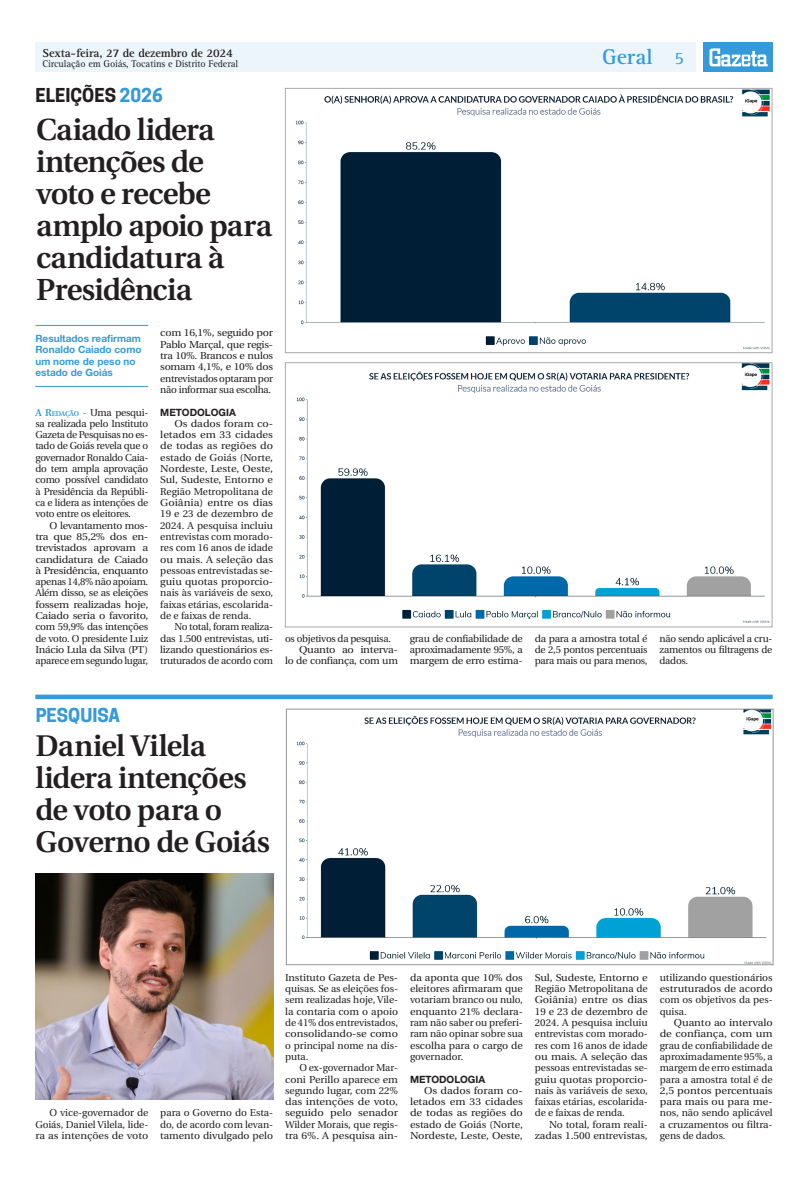
<style>
.page{position:relative;width:808px;height:1191px;background:#fff}
.page>*{position:absolute;margin:0;border:0;box-sizing:border-box;transform-origin:0 0}
.Manchete{font:600 30.4px/32px "Utopia";letter-spacing:-.025em;color:#231f20}
.Manchete-2{font:600 29.8px/32px "Utopia";letter-spacing:-.025em;color:#231f20}
.t1{font:700 22px "Rotis Serif Std";color:#349ada}
.Retranca{font:700 18px "Cooper Hewitt";color:#231f20}
.Retranca-2{font:700 18px "Cooper Hewitt";color:#349ada}
.t2{font:18px "Rotis Serif Std";color:#349ada}
.t3{font:700 12px "Rotis Serif Std";letter-spacing:-.01em;color:#231f20}
.TExto_Corrido{font:10px/11.3px "Utopia";letter-spacing:-.005em;color:#231f20;text-align:justify}
.TExto_Corrido-2{font:10px/11.3px "Utopia";letter-spacing:-.005em;color:#231f20;text-align:justify;scale:1.1 1}
.TExto_Corrido-3{font:10px/11.3px "Utopia";letter-spacing:-.005em;color:#231f20;text-align:justify;scale:1.08 1}
.TExto_Corrido-4{font:10px/11.3px "Utopia";letter-spacing:-.005em;color:#231f20;text-align:justify;scale:1.04 1}
.Repórter{font:10px/11.3px "Utopia";letter-spacing:-.025em;color:#231f20;text-align:justify}
.TExto_Corrido-5{font:10px/11.3px "Utopia";letter-spacing:-.005em;color:#231f20;text-align:justify;scale:1.09 1}
.TExto_Corrido-6{font:10px/11.3px "Utopia";letter-spacing:-.005em;color:#231f20;text-align:justify;scale:1.05 1}
.TExto_Corrido-7{font:10px/11.3px "Utopia";letter-spacing:-.005em;color:#231f20;text-align:justify;scale:1.06 1}
.Olho{font:700 10px/11.3px "Helvetica Neue LT Std";color:#349ada}
.t4{font:10px "Rotis Serif Std";letter-spacing:-.01em;color:#231f20}
.TExto_Corrido-8{font:10px/11.3px "Utopia";letter-spacing:-.025em;color:#231f20;text-align:right;scale:1.1 1}
.Intertítulo{font:700 10px "Helvetica Neue";color:#231f20}
.TExto_Corrido-9{font:10px "Utopia";letter-spacing:-.025em;color:#231f20}
.s1{color:#349ada}
.s2{font-weight:600;color:#349ada}
.s3{font-weight:600;font-size:7px;color:#349ada}
</style>
<div class="page">
<div style="left:35px;top:43px;width:661px;height:29px;background:#ebf5fb"></div>
<div style="left:703px;top:43px;width:69px;height:29px;background:#349ada"></div>
<svg style="left:709px;top:48px;width:59px;height:18px"></svg>
<hr style="left:35px;top:386px;width:113px;height:1px;background:#349ada">
<hr style="left:36px;top:325px;width:112px;height:1px;background:#349ada">
<img style="left:295px;top:90px;width:475px;height:260px">
<div style="left:285px;top:88px;width:487px;height:265px;border:1px solid #a8a9ad"></div>
<img style="left:296px;top:364px;width:474px;height:259px">
<div style="left:285px;top:362px;width:487px;height:265px;border:1px solid #a8a9ad"></div>
<div style="left:35px;top:694px;width:738px;height:5px;background:#349ada"></div>
<img style="left:296px;top:711px;width:475px;height:252px">
<div style="left:286px;top:709px;width:487px;height:256px;border:1px solid #939598"></div>
<img style="left:35px;top:873px;width:238px;height:226px">
<p class="t3" style="left:43px;top:46px;width:192px">Sexta-feira, 27 de dezembro de 2024</p>
<p class="t4" style="left:43px;top:58px;width:197px">Circulação em Goiás, Tocatins e Distrito Federal</p>
<p class="t1" style="left:602px;top:44px;width:52px">Geral</p>
<p class="t2" style="left:674px;top:47px;width:11px">5</p>
<p class="Retranca" style="left:35px;top:85px;width:129px">ELEIÇÕES <span class="s1">2026</span></p>
<p class="Manchete" style="left:36px;top:114px;width:238px">Caiado lidera intenções de<br>voto e recebe amplo apoio para candidatura à<br>Presidência</p>
<p class="Olho" style="left:35px;top:332px;width:108px">Resultados reafirmam<br>Ronaldo Caiado como um nome de peso no estado de Goiás</p>
<p class="TExto_Corrido-3" style="left:160px;top:327px;width:106px">com 16,1%, seguido por Pablo Marçal, que regis&shy;tra 10%. Brancos e nulos somam 4,1%, e 10% dos entrevistados optaram por não informar sua escolha.</p>
<p class="Intertítulo" style="left:160px;top:406px;width:77px">METODOLOGIA</p>
<p class="TExto_Corrido-2" style="left:160px;top:418px;width:104px;text-indent:14px">Os dados foram co&shy;letados em 33 cidades de todas as regiões do estado de Goiás (Norte, Nordeste, Leste, Oeste, Sul, Sudeste, Entorno e Região Metropolitana de Goiânia) entre os dias 19 e 23 de dezembro de 2024. A pesquisa incluiu entrevistas com morado&shy;res com 16 anos de idade ou mais. A seleção das pessoas entrevistadas se&shy;guiu quotas proporcio&shy;nais às variáveis de sexo, faixas etárias, escolarida&shy;de e faixas de renda.</p>
<p class="TExto_Corrido" style="left:160px;top:621px;width:114px;text-indent:14px">No total, foram realiza&shy;das 1.500 entrevistas, uti&shy;lizando questionários es&shy;truturados de acordo com</p>
<p class="TExto_Corrido-9" style="left:285px;top:633px;width:107px">os objetivos da pesquisa.</p>
<p class="Repórter" style="left:35px;top:407px;width:114px"><span class="s2">A R</span><span class="s3">EDAÇÃO</span> <span class="s2">-</span> Uma pesqui&shy;sa realizada pelo Instituto Gazeta de Pesquisas no es&shy;tado de Goiás revela que o governador Ronaldo Caia&shy;do tem ampla aprovação como possível candidato à Presidência da Repúbli&shy;ca e lidera as intenções de voto entre os eleitores.</p>
<p class="TExto_Corrido-4" style="left:35px;top:520px;width:110px;text-indent:14px">O levantamento mos&shy;tra que 85,2% dos en&shy;trevistados aprovam a candidatura de Caiado à Presidência, enquanto apenas 14,8% não apoiam.<br>Além disso, se as eleições fossem realizadas hoje, Caiado seria o favorito, com 59,9% das intenções de voto. O presidente Luiz Inácio Lula da Silva (PT) aparece em segundo lugar,</p>
<p class="TExto_Corrido-8" style="left:285px;top:644px;width:104px">Quanto ao interva-<br>lo de confiança, com um</p>
<p class="TExto_Corrido" style="left:410px;top:633px;width:114px">grau de confiabilidade de aproximadamente 95%, a margem de erro estima-</p>
<p class="TExto_Corrido-4" style="left:535px;top:633px;width:110px">da para a amostra total é de 2,5 pontos percentuais para mais ou para menos,</p>
<p class="TExto_Corrido" style="left:659px;top:633px;width:114px">não sendo aplicável a cru&shy;zamentos ou filtragens de dados.</p>
<p class="Retranca-2" style="left:36px;top:704px;width:86px">PESQUISA</p>
<p class="Manchete-2" style="left:36px;top:730px;width:236px">Daniel Vilela lidera intenções de voto para o<br>Governo de Goiás</p>
<p class="TExto_Corrido" style="left:35px;top:1107px;width:114px;text-indent:14px">O vice-governador de Goiás, Daniel Vilela, lide&shy;ra as intenções de voto</p>
<p class="TExto_Corrido" style="left:160px;top:1107px;width:114px">para o Governo do Esta&shy;do, de acordo com levan&shy;tamento divulgado pelo</p>
<p class="TExto_Corrido-6" style="left:285px;top:972px;width:109px">Instituto Gazeta de Pes&shy;quisas. Se as eleições fos&shy;sem realizadas hoje, Vile&shy;la contaria com o apoio de 41% dos entrevistados, consolidando-se como o principal nome na dis&shy;puta.</p>
<p class="TExto_Corrido" style="left:285px;top:1062px;width:114px;text-indent:14px">O ex-governador Mar&shy;coni Perillo aparece em segundo lugar, com 22% das intenções de voto, seguido pelo senador Wilder Morais, que regis&shy;tra 6%. A pesquisa ain-</p>
<p class="TExto_Corrido-7" style="left:410px;top:972px;width:108px">da aponta que 10% dos eleitores afirmaram que votariam branco ou nulo, enquanto 21% declara&shy;ram não saber ou preferi&shy;ram não opinar sobre sua escolha para o cargo de governador.</p>
<p class="Intertítulo" style="left:410px;top:1072px;width:77px">METODOLOGIA</p>
<p class="TExto_Corrido-2" style="left:410px;top:1085px;width:104px;text-indent:14px">Os dados foram co&shy;letados em 33 cidades de todas as regiões do estado de Goiás (Norte, Nordeste, Leste, Oeste,</p>
<p class="TExto_Corrido-3" style="left:535px;top:972px;width:106px">Sul, Sudeste, Entorno e Região Metropolitana de Goiânia) entre os dias 19 e 23 de dezembro de 2024. A pesquisa incluiu entrevistas com morado&shy;res com 16 anos de idade ou mais. A seleção das pessoas entrevistadas se&shy;guiu quotas proporcio&shy;nais às variáveis de sexo, faixas etárias, escolarida&shy;de e faixas de renda.</p>
<p class="TExto_Corrido-4" style="left:535px;top:1118px;width:110px;text-align:right">No total, foram reali&shy;zadas 1.500 entrevistas,</p>
<p class="TExto_Corrido" style="left:660px;top:972px;width:114px">utilizando questionários estruturados de acordo com os objetivos da pes&shy;quisa.</p>
<p class="TExto_Corrido-5" style="left:660px;top:1017px;width:105px;text-indent:14px">Quanto ao intervalo de confiança, com um grau de confiabilidade de aproximadamente 95%, a margem de erro estimada para a amostra total é de 2,5 pontos percentuais para mais ou para me&shy;nos, não sendo aplicável a cruzamentos ou filtra&shy;gens de dados.</p>
</div>
